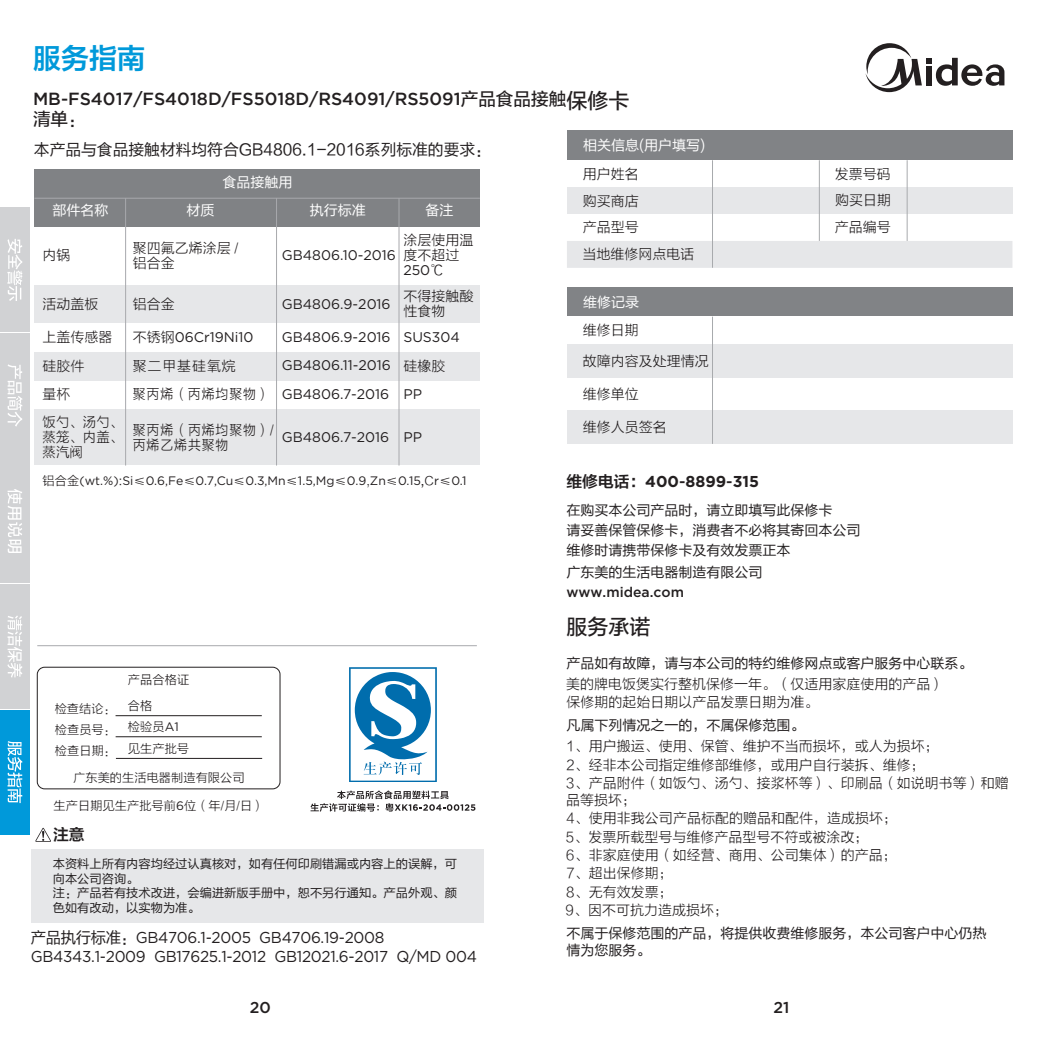
<style>
.page{position:relative;width:1042px;height:1042px;background:#fff}
.page>*{position:absolute;margin:0;border:0;box-sizing:border-box;transform-origin:0 0}
.t1{font:28px "FZLTZCHK GBK1 0";color:#0099da}
.t2{font:21px "FZLTZHUNHK GBK1 0";color:#231f20}
.t3{font:500 17.5px "Gotham";color:#231f20}
.t4{font:17.5px "FZLTZHUNHK GBK1 0";color:#231f20}
.t5{font:15.75px/18.9px "Gotham";letter-spacing:-.02em;color:#231f20}
.t6{font:15.75px "FZLTHK GBK1 0";color:#231f20}
.t7{font:700 15.75px "Gotham";color:#231f20}
.t8{font:500 15.75px "Gotham";color:#231f20}
.t9{font:15.75px "FZLTZCHK GBK1 0";color:#231f20}
.t10{font:14px/18.4px "FZLTXHK";color:#231f20}
.t11{font:14px/20.1px "FZLTHK GBK1 0";color:#231f20}
.t12{font:14px/28.3px "Gotham";color:#231f20;text-align:justify}
.t13{font:14px "FZLTHK GBK1 0";color:#fff}
.t14{font:14px/14.9px "FZLTXHK";letter-spacing:.06em;color:#231f20;scale:.93 1}
.t15{font:14px/28.5px "FZLTXHK";letter-spacing:.06em;color:#231f20}
.t16{font:500 14px "Gotham";color:#231f20}
.t17{font:14px/14.9px "FZLTXHK";color:#231f20;scale:.96 1}
.t18{font:12.25px/14.7px "FZLTHK GBK1 0";color:#231f20}
.t19{font:12.25px/20.8px "FZLTXHK";color:#231f20}
.t20{font:12.25px "Gotham";color:#231f20}
.s1{font-family:"FZLTZHUNHK GBK1 0";font-weight:400}
.s2{font-family:"FZLTXHK"}
.s3{font-family:"FZLTHK GBK1 0"}
.s4{font-family:"Gotham"}
.s5{font-family:"FZLTZCHK GBK1 0";font-weight:400}
.s6{font-weight:500}
</style>
<div class="page">
<div style="left:567px;top:130px;width:445px;height:30px;background:#818386"></div>
<div style="left:567px;top:187px;width:445px;height:27px;background:#e6e7e9"></div>
<div style="left:567px;top:241px;width:445px;height:27px;background:#e6e7e9"></div>
<hr style="left:819px;top:160px;width:1px;height:81px;background:#a8aaad">
<hr style="left:712px;top:160px;width:1px;height:108px;background:#a8aaad">
<hr style="left:907px;top:160px;width:1px;height:81px;background:#a8aaad">
<div style="left:567px;top:410px;width:445px;height:33px;background:#e6e7e9"></div>
<div style="left:567px;top:344px;width:445px;height:33px;background:#e6e7e9"></div>
<div style="left:567px;top:288px;width:445px;height:28px;background:#818386"></div>
<hr style="left:712px;top:317px;width:1px;height:127px;background:#a8aaad">
<svg style="left:865px;top:43px;width:139px;height:49px"></svg>
<div style="left:31px;top:849px;width:452px;height:74px;background:#e6e7e9"></div>
<svg style="left:35px;top:828px;width:16px;height:14px"></svg>
<hr style="left:37px;top:645px;width:440px;height:1px;background:#a8a9ad">
<hr style="left:116px;top:715px;width:146px;height:1px;background:#231f20">
<hr style="left:116px;top:736px;width:146px;height:1px;background:#231f20">
<hr style="left:116px;top:758px;width:146px;height:1px;background:#231f20">
<div style="left:37px;top:667px;width:243px;height:122px;border:1px solid #231f20;border-radius:7px"></div>
<svg style="left:310px;top:790px;width:165px;height:21px"></svg>
<svg style="left:349px;top:667px;width:88px;height:115px"></svg>
<div style="left:34px;top:170px;width:446px;height:28px;background:#808285"></div>
<div style="left:34px;top:198px;width:446px;height:28px;background:#808285"></div>
<div style="left:34px;top:285px;width:446px;height:39px;background:#e6e7e9"></div>
<div style="left:34px;top:409px;width:446px;height:55px;background:#e6e7e9"></div>
<div style="left:34px;top:352px;width:446px;height:28px;background:#e6e7e9"></div>
<hr style="left:399px;top:198px;width:1px;height:267px;background:#a8a9ad">
<hr style="left:276px;top:198px;width:1px;height:267px;background:#a8a9ad">
<hr style="left:125px;top:198px;width:1px;height:267px;background:#a8a9ad">
<hr style="left:34px;top:198px;width:446px;height:1px;background:#a8a9ad">
<div style="left:0;top:333px;width:30px;height:124px;background:#d1d2d4"></div>
<div style="left:0;top:459px;width:30px;height:124px;background:#d1d2d4"></div>
<div style="left:0;top:584px;width:30px;height:124px;background:#d1d2d4"></div>
<div style="left:0;top:710px;width:30px;height:124px;background:#0099da"></div>
<div style="left:0;top:208px;width:30px;height:124px;background:#d1d2d4"></div>
<svg style="left:8px;top:489px;width:14px;height:64px"></svg>
<svg style="left:7px;top:364px;width:15px;height:63px"></svg>
<svg style="left:7px;top:239px;width:15px;height:62px"></svg>
<svg style="left:7px;top:616px;width:15px;height:61px"></svg>
<svg style="left:7px;top:741px;width:15px;height:62px"></svg>
<h1 class="t1" style="left:33px;top:43px;width:114px">服务指南</h1>
<p class="t3" style="left:33px;top:89px;width:535px">MB-FS4017/FS4018D/FS5018D/RS4091/RS5091<span class="s1">产品食品接触</span></p>
<p class="t4" style="left:33px;top:109px;width:54px">清单：</p>
<h2 class="t2" style="left:566px;top:89px;width:64px">保修卡</h2>
<p class="t13" style="left:583px;top:137px;width:124px">相关信息(用户填写)</p>
<p class="t6" style="left:34px;top:141px;width:458px">本产品与食品接触材料均符合GB4806.1-2016系列标准的要求：</p>
<p class="t13" style="left:223px;top:174px;width:71px">食品接触用</p>
<p class="t10" style="left:583px;top:165px;width:57px">用户姓名</p>
<p class="t10" style="left:835px;top:165px;width:57px">发票号码</p>
<p class="t13" style="left:52px;top:202px;width:57px">部件名称</p>
<p class="t13" style="left:186px;top:202px;width:29px">材质</p>
<p class="t13" style="left:425px;top:202px;width:29px">备注</p>
<p class="t13" style="left:310px;top:202px;width:57px">执行标准</p>
<p class="t10" style="left:43px;top:246px;width:29px">内锅</p>
<p class="t10" style="left:43px;top:295px;width:57px">活动盖板</p>
<p class="t10" style="left:43px;top:323px;width:82px;line-height:28.3px">上盖传感器硅胶件<br>量杯<br>饭勺、汤勺、</p>
<p class="t17" style="left:43px;top:430px;width:85px">蒸笼、内盖、蒸汽阀</p>
<p class="t10" style="left:133px;top:241px;width:107px;line-height:14.9px">聚四氟乙烯涂层 /铝合金</p>
<p class="t10" style="left:403px;top:233px;width:71px;line-height:14.9px">涂层使用温度不超过</p>
<p class="t12" style="left:282px;top:240px;width:116px">GB4806.10-2016</p>
<p class="t12" style="left:403px;top:256px;width:42px">250<span class="s2">℃</span></p>
<p class="t10" style="left:133px;top:295px;width:43px">铝合金</p>
<p class="t10" style="left:403px;top:289px;width:71px;line-height:14.9px">不得接触酸性食物</p>
<p class="t12" style="left:282px;top:289px;width:110px">GB4806.9-2016</p>
<p class="t12" style="left:133px;top:323px;width:122px"><span class="s2">不锈钢</span>06Cr19Ni10</p>
<p class="t15" style="left:133px;top:352px;width:139px">聚二甲基硅氧烷<br>聚丙烯（丙烯均聚物）</p>
<p class="t14" style="left:133px;top:422px;width:153px">聚丙烯（丙烯均聚物）/丙烯乙烯共聚物</p>
<p class="t12" style="left:282px;top:323px;width:111px">GB4806.9-2016<br>GB4806.11-2016<br>GB4806.7-2016</p>
<p class="t12" style="left:282px;top:422px;width:142px">GB4806.7-2016 PP</p>
<p class="t12" style="left:403px;top:323px;width:58px">SUS304</p>
<p class="t10" style="left:403px;top:357px;width:43px">硅橡胶</p>
<p class="t12" style="left:403px;top:379px;width:20px">PP</p>
<p class="t20" style="left:43px;top:473px;width:425px"><span class="s2">铝合金</span>(wt.%)<span class="s2">:</span>Si<span class="s2">≤</span>0.6,Fe<span class="s2">≤</span>0.7,Cu<span class="s2">≤</span>0.3,Mn<span class="s2">≤</span>1.5,Mg<span class="s2">≤</span>0.9<span class="s2">,</span>Zn<span class="s3">≤</span>0.15<span class="s3">,</span><span class="s2">C</span>r<span class="s3">≤</span>0.1</p>
<p class="t19" style="left:128px;top:669px;width:63px">产品合格证</p>
<p class="t19" style="left:55px;top:698px;width:136px">检查结论： 合格<br>检查员号： 检验员<sup>A1</sup>检查日期： 见生产批号</p>
<p class="t19" style="left:73px;top:767px;width:173px">广东美的生活电器制造有限公司</p>
<p class="t19" style="left:54px;top:796px;width:213px">生产日期见生产批号前<span class="s4">6</span>位（年/月/日）</p>
<p class="t9" style="left:53px;top:826px;width:33px">注意</p>
<p class="t18" style="left:53px;top:856px;width:406px">本资料上所有内容均经过认真核对，如有任何印刷错漏或内容上的误解，可向本公司咨询。<br>注：产品若有技术改进，会编进新版手册中，恕不另行通知。产品外观、颜色如有改动，以实物为准。</p>
<p class="t5" style="left:31px;top:928px;width:447px"><span class="s3">产品执行标准：</span>GB4706.1-2005 GB4706.19-2008<br>GB4343.1-2009 GB17625.1-2012 GB12021.6-2017 Q/MD 004</p>
<p class="t10" style="left:583px;top:192px;width:57px">购买商店</p>
<p class="t10" style="left:835px;top:192px;width:57px">购买日期</p>
<p class="t10" style="left:583px;top:219px;width:57px">产品型号</p>
<p class="t10" style="left:835px;top:219px;width:57px">产品编号</p>
<p class="t10" style="left:582px;top:245px;width:113px">当地维修网点电话</p>
<p class="t13" style="left:583px;top:294px;width:57px">维修记录</p>
<p class="t10" style="left:583px;top:321px;width:57px">维修日期</p>
<p class="t10" style="left:583px;top:352px;width:127px">故障内容及处理情况</p>
<p class="t10" style="left:583px;top:385px;width:57px">维修单位</p>
<p class="t10" style="left:583px;top:418px;width:85px">维修人员签名</p>
<p class="t7" style="left:566px;top:472px;width:194px"><span class="s5">维修电话：</span>400<span class="s6">-</span>8899<span class="s6">-</span>315</p>
<p class="t11" style="left:566px;top:500px;width:295px">在购买本公司产品时，请立即填写此保修卡<br>请妥善保管保修卡，消费者不必将其寄回本公司维修时请携带保修卡及有效发票正本</p>
<p class="t11" style="left:566px;top:563px;width:197px">广东美的生活电器制造有限公司</p>
<p class="t16" style="left:566px;top:582px;width:119px">www.midea.com</p>
<h2 class="t2" style="left:566px;top:615px;width:85px">服务承诺</h2>
<p class="t11" style="left:566px;top:653px;width:408px">产品如有故障，请与本公司的特约维修网点或客户服务中心联系。</p>
<p class="t10" style="left:566px;top:675px;width:379px">美的牌电饭煲实行整机保修一年。（仅适用家庭使用的产品）</p>
<p class="t11" style="left:566px;top:715px;width:239px">凡属下列情况之一的，不属保修范围。</p>
<p class="t10" style="left:566px;top:737px;width:444px">1、用户搬运、使用、保管、维护不当而损坏，或人为损坏；<br>2、经非本公司指定维修部维修，或用户自行装拆、维修；<br>3、产品附件（如饭勺、汤勺、接浆杯等）、印刷品（如说明书等）和赠</p>
<p class="t10" style="left:565px;top:791px;width:333px">品等损坏；<br>4、使用非我公司产品标配的赠品和配件，造成损坏；<br>5、发票所载型号与维修产品型号不符或被涂改；<br>6、非家庭使用（如经营、商用、公司集体）的产品；<br>7、超出保修期；<br>8、无有效发票；<br>9、因不可抗力造成损坏；</p>
<p class="t11" style="left:566px;top:925px;width:421px;line-height:16.8px">不属于保修范围的产品，将提供收费维修服务，本公司客户中心仍热情为您服务。</p>
<p class="t10" style="left:566px;top:693px;width:253px">保修期的起始日期以产品发票日期为准。</p>
<p class="t8" style="left:250px;top:997px;width:23px">20</p>
<p class="t8" style="left:773px;top:997px;width:17px">21</p>
</div>
